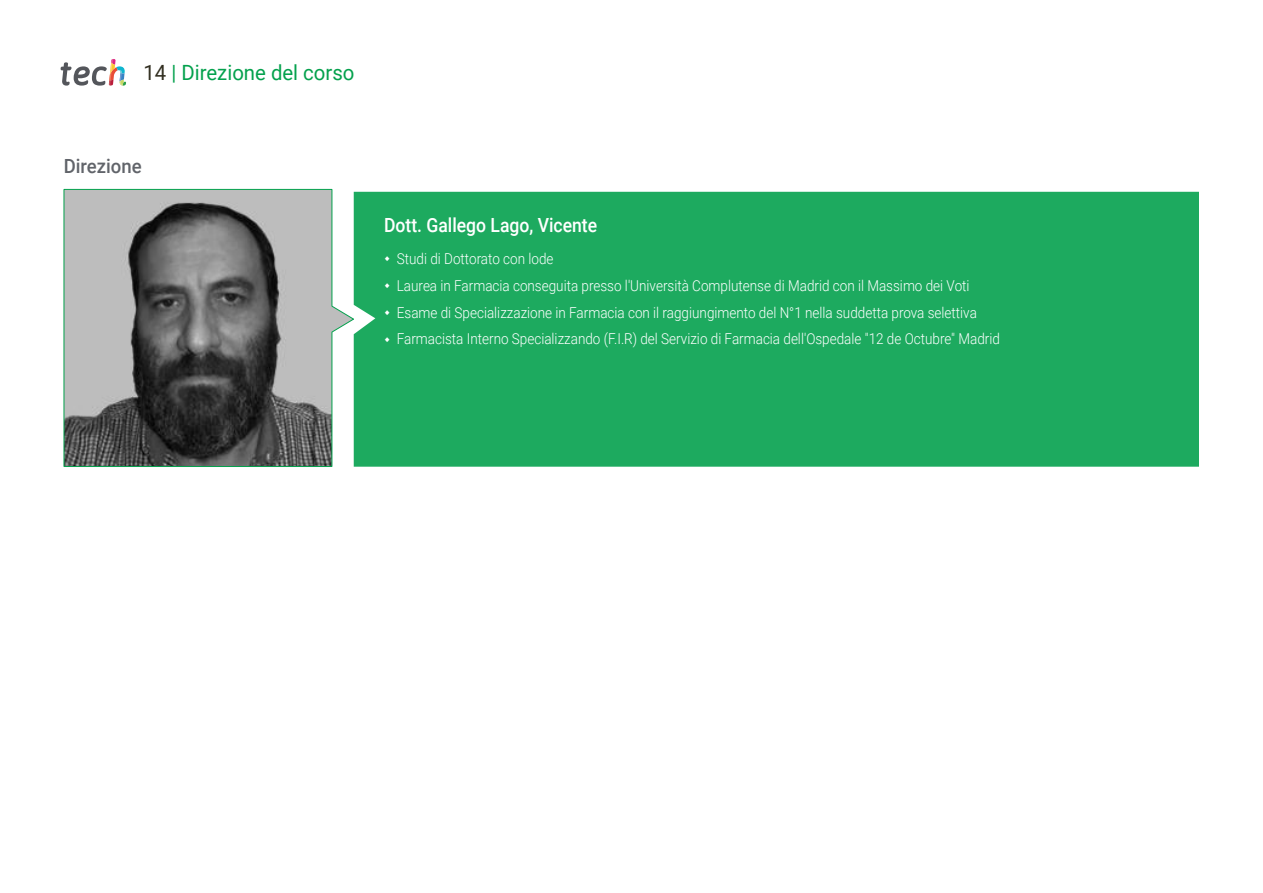
<style>
.page{position:relative;width:1263px;height:893px;background:#fff}
.page>*{position:absolute;margin:0;border:0;box-sizing:border-box;transform-origin:0 0}
.t1{font:21px "Roboto";color:#04a14d}
.t2{font:500 19.5px "Roboto";color:#fff;scale:.9 1}
.t3{font:500 19.5px "Roboto";color:#61646a;scale:.95 1}
.t4{font:300 15px/26.7px "Roboto";color:#fff;scale:.9 1}
.s1{color:#312e20}
</style>
<div class="page">
<svg style="left:61px;top:59px;width:65px;height:27px"></svg>
<div style="left:354px;top:192px;width:845px;height:275px;background:#1daa5f"></div>
<svg style="left:64px;top:189px;width:290px;height:278px;background:#808381"></svg>
<svg style="left:385px;top:257px;width:4px;height:5px"></svg>
<svg style="left:385px;top:283px;width:4px;height:5px"></svg>
<svg style="left:385px;top:310px;width:4px;height:5px"></svg>
<svg style="left:385px;top:337px;width:4px;height:5px"></svg>
<h1 class="t1" style="left:144px;top:57px;width:213px"><span class="s1">14</span> | Direzione del corso</h1>
<h2 class="t3" style="left:64px;top:152px;width:84px">Direzione</h2>
<h2 class="t2" style="left:384px;top:212px;width:238px">Dott. Gallego Lago, Vicente</h2>
<p class="t4" style="left:397px;top:245px;width:672px">Studi di Dottorato con lode<br>Laurea in Farmacia conseguita presso l'Università Complutense di Madrid con il Massimo dei Voti Esame di Specializzazione in Farmacia con il raggiungimento del N°1 nella suddetta prova selettiva Farmacista Interno Specializzando (F.I.R) del Servizio di Farmacia dell'Ospedale "12 de Octubre" Madrid</p>
</div>
